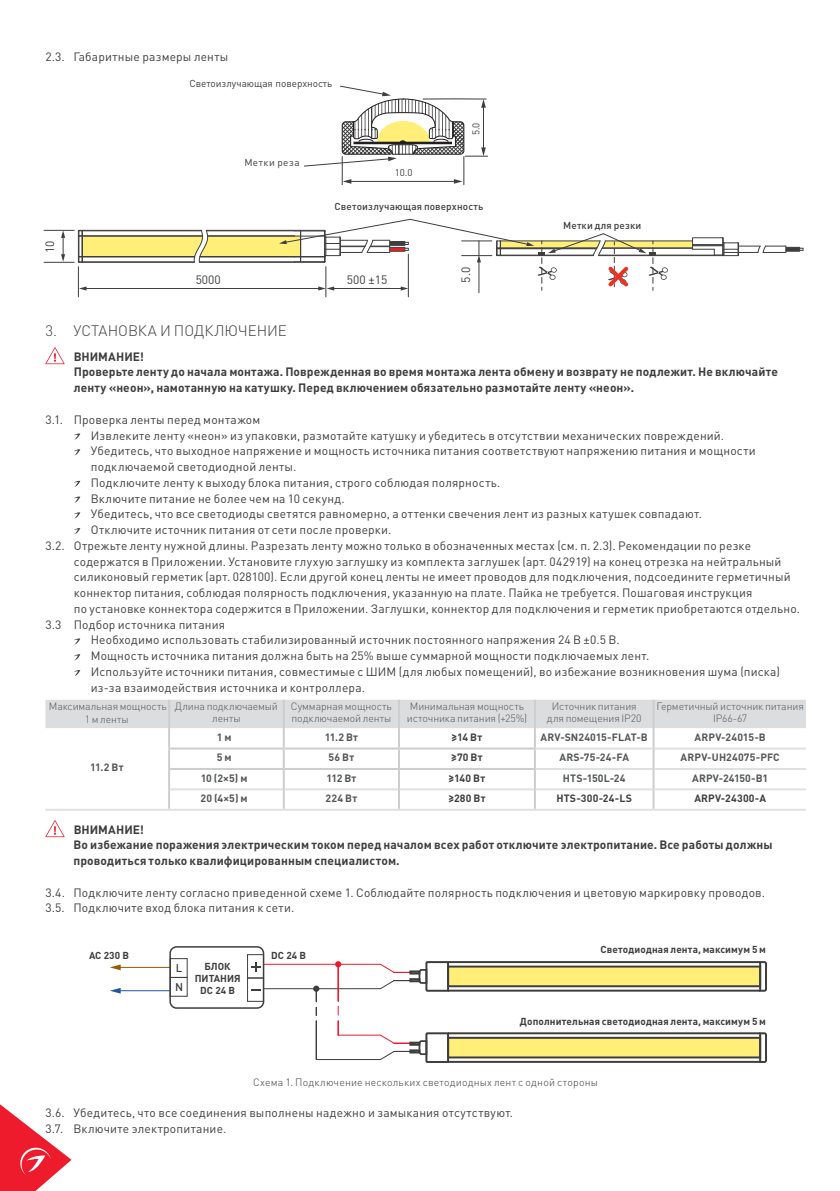
<style>
.page{position:relative;width:840px;height:1191px;background:#fff}
.page>*{position:absolute;margin:0;border:0;box-sizing:border-box;transform-origin:0 0}
.t1{font:300 15px "DIN Pro";letter-spacing:-.005em;color:#3e3e3f}
.t2{font:12px/15.8px "DIN Pro";letter-spacing:.015em;color:#3e3e3f}
.t3{font:700 12px/15.8px "DIN Pro";letter-spacing:.01em;color:#3e3e3f}
.t4{font:500 11.2px/19px "DIN Pro";color:#3e3e3f}
.t5{font:300 10.4px/12px "DIN Pro";letter-spacing:-.01em;color:#545557;text-align:center}
.t6{font:700 10.4px "DIN Pro";letter-spacing:.015em;color:#545557}
.t7{font:300 10.4px "DIN Pro";letter-spacing:.015em;color:#3e3e3f}
.t8{font:700 10.4px "DIN Pro";letter-spacing:.02em;color:#3e3e3f}
.t9{font:700 10px/12px "DIN Pro";letter-spacing:.01em;color:#3e3e3f;text-align:center}
.t10{font:500 10px "DIN Pro";letter-spacing:.015em;color:#3e3e3f}
.t11{font:10px "DIN Pro";color:#3e3e3f}
.t12{font:10px "DIN Pro";letter-spacing:.05em;color:#3e3e3f}
.t13{font:9.8px "DIN Pro";color:#3e3e3f}
</style>
<div class="page">
<svg style="left:0;top:1104px;width:71px;height:87px"></svg>
<svg style="left:45px;top:347px;width:20px;height:17px"></svg>
<svg style="left:74px;top:433px;width:6px;height:6px"></svg>
<svg style="left:74px;top:449px;width:6px;height:6px"></svg>
<svg style="left:74px;top:481px;width:6px;height:6px"></svg>
<svg style="left:74px;top:496px;width:6px;height:6px"></svg>
<svg style="left:74px;top:512px;width:6px;height:6px"></svg>
<svg style="left:74px;top:528px;width:6px;height:6px"></svg>
<svg style="left:74px;top:638px;width:6px;height:6px"></svg>
<svg style="left:74px;top:654px;width:6px;height:6px"></svg>
<svg style="left:74px;top:670px;width:6px;height:6px"></svg>
<hr style="left:169px;top:808px;width:114px;height:2px;background:#dfe0e2">
<hr style="left:283px;top:808px;width:116px;height:2px;background:#dfe0e2">
<hr style="left:399px;top:808px;width:135px;height:2px;background:#dfe0e2">
<hr style="left:534px;top:808px;width:119px;height:2px;background:#dfe0e2">
<hr style="left:653px;top:808px;width:152px;height:2px;background:#dfe0e2">
<hr style="left:45px;top:808px;width:124px;height:2px;background:#dfe0e2">
<svg style="left:45px;top:700px;width:760px;height:108px"></svg>
<svg style="left:45px;top:820px;width:20px;height:17px"></svg>
<svg style="left:304px;top:85px;width:184px;height:100px"></svg>
<hr style="left:44px;top:230px;width:30px;height:1px;background:#3e3e3f">
<hr style="left:44px;top:262px;width:30px;height:1px;background:#3e3e3f">
<hr style="left:78px;top:267px;width:1px;height:30px;background:#3e3e3f">
<hr style="left:325px;top:267px;width:1px;height:30px;background:#3e3e3f">
<hr style="left:408px;top:254px;width:1px;height:43px;background:#3e3e3f">
<svg style="left:61px;top:230px;width:4px;height:32px"></svg>
<hr style="left:478px;top:261px;width:1px;height:32px;background:#3e3e3f">
<svg style="left:77px;top:218px;width:726px;height:72px"></svg>
<hr style="left:119px;top:967px;width:51px;height:1px;background:#965b03">
<svg style="left:110px;top:964px;width:11px;height:6px"></svg>
<hr style="left:119px;top:990px;width:50px;height:1px;background:#2056a6">
<svg style="left:110px;top:987px;width:11px;height:6px"></svg>
<div style="left:169px;top:946px;width:95px;height:62px;border:2px solid #3e3e3f;border-radius:6px"></div>
<div style="left:169px;top:958px;width:18px;height:20px;border:1px solid #3e3e3f"></div>
<div style="left:169px;top:977px;width:18px;height:19px;border:1px solid #3e3e3f"></div>
<div style="left:247px;top:954px;width:17px;height:24px;border:1px solid #3e3e3f"></div>
<div style="left:247px;top:977px;width:17px;height:24px;border:1px solid #3e3e3f"></div>
<div style="left:448px;top:966px;width:311px;height:20px;background:#ffee78"></div>
<div style="left:447px;top:965px;width:313px;height:22px;border:2px solid #3e3e3f"></div>
<svg style="left:757px;top:961px;width:10px;height:31px"></svg>
<hr style="left:448px;top:961px;width:311px;height:2px;background:#3e3e3f">
<hr style="left:448px;top:989px;width:311px;height:2px;background:#3e3e3f">
<div style="left:448px;top:1037px;width:311px;height:20px;background:#ffee78"></div>
<div style="left:447px;top:1036px;width:313px;height:22px;border:2px solid #3e3e3f"></div>
<svg style="left:757px;top:1032px;width:10px;height:31px"></svg>
<svg style="left:251px;top:960px;width:199px;height:103px"></svg>
<div style="left:409px;top:1041px;width:11px;height:4px;border:2px solid #3e3e3f"></div>
<div style="left:409px;top:1049px;width:11px;height:4px;border:2px solid #3e3e3f"></div>
<hr style="left:448px;top:1032px;width:311px;height:2px;background:#3e3e3f">
<hr style="left:448px;top:1060px;width:311px;height:2px;background:#3e3e3f">
<p class="t2" style="left:45px;top:48px;width:184px">2.3. Габаритные размеры ленты</p>
<p class="t11" style="left:189px;top:76px;width:144px">Светоизлучающая поверхность</p>
<p class="t12" style="left:244px;top:156px;width:57px">Метки реза</p>
<p class="t13" style="left:394px;top:166px;width:19px">10.0</p>
<p class="t13" style="left:469px;top:135px;width:14px;rotate:-90deg">5.0</p>
<p class="t2" style="left:41px;top:253px;width:14px;rotate:-90deg">10</p>
<p class="t10" style="left:334px;top:200px;width:150px">Светоизлучающая поверхность</p>
<p class="t2" style="left:195px;top:271px;width:27px">5000</p>
<p class="t2" style="left:346px;top:271px;width:42px">500 ±15</p>
<p class="t2" style="left:457px;top:282px;width:17px;rotate:-90deg">5.0</p>
<p class="t10" style="left:563px;top:218px;width:80px">Метки для резки</p>
<p class="t1" style="left:45px;top:320px;width:243px">3. УСТАНОВКА И ПОДКЛЮЧЕНИЕ</p>
<p class="t3" style="left:74px;top:348px;width:705px">ВНИМАНИЕ!<br>Проверьте ленту до начала монтажа. Поврежденная во время монтажа лента обмену и возврату не подлежит. Не включайте ленту «неон», намотанную на катушку. Перед включением обязательно размотайте ленту «неон».</p>
<p class="t2" style="left:45px;top:411px;width:216px">3.1. Проверка ленты перед монтажом</p>
<p class="t2" style="left:91px;top:427px;width:634px">Извлеките ленту «неон» из упаковки, размотайте катушку и убедитесь в отсутствии механических повреждений.</p>
<p class="t2" style="left:91px;top:442px;width:666px">Убедитесь, что выходное напряжение и мощность источника питания соответствуют напряжению питания и мощности</p>
<p class="t2" style="left:91px;top:458px;width:207px">подключаемой светодиодной ленты.</p>
<p class="t2" style="left:91px;top:474px;width:411px">Подключите ленту к выходу блока питания, строго соблюдая полярность.</p>
<p class="t2" style="left:91px;top:490px;width:255px">Включите питание не более чем на 10 секунд.</p>
<p class="t2" style="left:91px;top:505px;width:612px">Убедитесь, что все светодиоды светятся равномерно, а оттенки свечения лент из разных катушек совпадают.</p>
<p class="t2" style="left:91px;top:521px;width:302px">Отключите источник питания от сети после проверки.</p>
<p class="t2" style="left:45px;top:537px;width:706px">3.2. Отрежьте ленту нужной длины. Разрезать ленту можно только в обозначенных местах (см. п. 2.3). Рекомендации по резке</p>
<p class="t2" style="left:74px;top:553px;width:708px">содержатся в Приложении. Установите глухую заглушку из комплекта заглушек (арт. 042919) на конец отрезка на нейтральный</p>
<p class="t2" style="left:74px;top:568px;width:718px">силиконовый герметик (арт. 028100). Если другой конец ленты не имеет проводов для подключения, подсоедините герметичный</p>
<p class="t2" style="left:74px;top:584px;width:680px">коннектор питания, соблюдая полярность подключения, указанную на плате. Пайка не требуется. Пошаговая инструкция</p>
<p class="t2" style="left:74px;top:600px;width:727px">по установке коннектора содержится в Приложении. Заглушки, коннектор для подключения и герметик приобретаются отдельно.</p>
<p class="t2" style="left:45px;top:616px;width:181px">3.3 Подбор источника питания</p>
<p class="t2" style="left:91px;top:632px;width:530px">Необходимо использовать стабилизированный источник постоянного напряжения 24 В ±0.5 В.</p>
<p class="t2" style="left:91px;top:647px;width:559px">Мощность источника питания должна быть на 25% выше суммарной мощности подключаемых лент.</p>
<p class="t2" style="left:91px;top:663px;width:690px">Используйте источники питания, совместимые с ШИМ (для любых помещений), во избежание возникновения шума (писка)</p>
<p class="t2" style="left:91px;top:679px;width:275px">из‑за взаимодействия источника и контроллера.</p>
<p class="t5" style="left:49px;top:699px;width:119px;line-height:12.6px">Максимальная мощность<br>1 м ленты</p>
<p class="t5" style="left:175px;top:700px;width:104px">Длина подключаемый ленты</p>
<p class="t5" style="left:291px;top:700px;width:102px;text-align:left">Суммарная мощность подключаемой ленты</p>
<p class="t5" style="left:406px;top:700px;width:121px;text-align:left">Минимальная мощность источника питания (+25%)</p>
<p class="t5" style="left:546px;top:700px;width:96px">Источник питания для помещения IP20</p>
<p class="t5" style="left:656px;top:700px;width:149px">Герметичный источник питания<br>IP66-67</p>
<p class="t6" style="left:90px;top:760px;width:35px">11.2 Вт</p>
<p class="t6" style="left:216px;top:729px;width:16px">1 м</p>
<p class="t6" style="left:324px;top:729px;width:35px">11.2 Вт</p>
<p class="t8" style="left:451px;top:729px;width:32px">≥14 Вт</p>
<p class="t6" style="left:540px;top:729px;width:109px">ARV-SN24015-FLAT-B</p>
<p class="t6" style="left:694px;top:729px;width:73px">ARPV-24015-B</p>
<p class="t6" style="left:216px;top:750px;width:16px">5 м</p>
<p class="t6" style="left:328px;top:750px;width:27px">56 Вт</p>
<p class="t8" style="left:451px;top:750px;width:33px">≥70 Вт</p>
<p class="t6" style="left:559px;top:750px;width:71px">ARS-75-24-FA</p>
<p class="t6" style="left:680px;top:750px;width:101px">ARPV-UH24075-PFC</p>
<p class="t6" style="left:200px;top:771px;width:48px">10 (2×5) м</p>
<p class="t6" style="left:326px;top:771px;width:32px">112 Вт</p>
<p class="t8" style="left:448px;top:771px;width:38px">≥140 Вт</p>
<p class="t6" style="left:562px;top:771px;width:64px">HTS-150L-24</p>
<p class="t6" style="left:691px;top:771px;width:78px">ARPV-24150-B1</p>
<p class="t6" style="left:200px;top:791px;width:49px">20 (4×5) м</p>
<p class="t6" style="left:325px;top:791px;width:33px">224 Вт</p>
<p class="t8" style="left:448px;top:791px;width:39px">≥280 Вт</p>
<p class="t8" style="left:556px;top:791px;width:77px">HTS-300-24-LS</p>
<p class="t8" style="left:694px;top:791px;width:73px">ARPV-24300-A</p>
<p class="t3" style="left:73px;top:821px;width:700px">ВНИМАНИЕ!<br>Во избежание поражения электрическим током перед началом всех работ отключите электропитание. Все работы должны проводиться только квалифицированным специалистом.</p>
<p class="t2" style="left:45px;top:884px;width:720px">3.4. Подключите ленту согласно приведенной схеме 1. Соблюдайте полярность подключения и цветовую маркировку проводов.<br>3.5. Подключите вход блока питания к сети.</p>
<p class="t9" style="left:89px;top:948px;width:41px">AC 230 В</p>
<p class="t9" style="left:271px;top:948px;width:36px">DC 24 В</p>
<p class="t4" style="left:175px;top:957px;width:10px">L<br>N</p>
<p class="t9" style="left:195px;top:959px;width:47px">БЛОК<br>ПИТАНИЯ<br>DC 24 В</p>
<p class="t9" style="left:600px;top:942px;width:167px">Светодиодная лента, максимум 5 м</p>
<p class="t9" style="left:519px;top:1015px;width:247px">Дополнительная светодиодная лента, максимум 5 м</p>
<p class="t7" style="left:253px;top:1075px;width:346px">Схема 1. Подключение нескольких светодиодных лент с одной стороны</p>
<p class="t2" style="left:45px;top:1104px;width:469px">3.6. Убедитесь, что все соединения выполнены надежно и замыкания отсутствуют.<br>3.7. Включите электропитание.</p>
</div>
